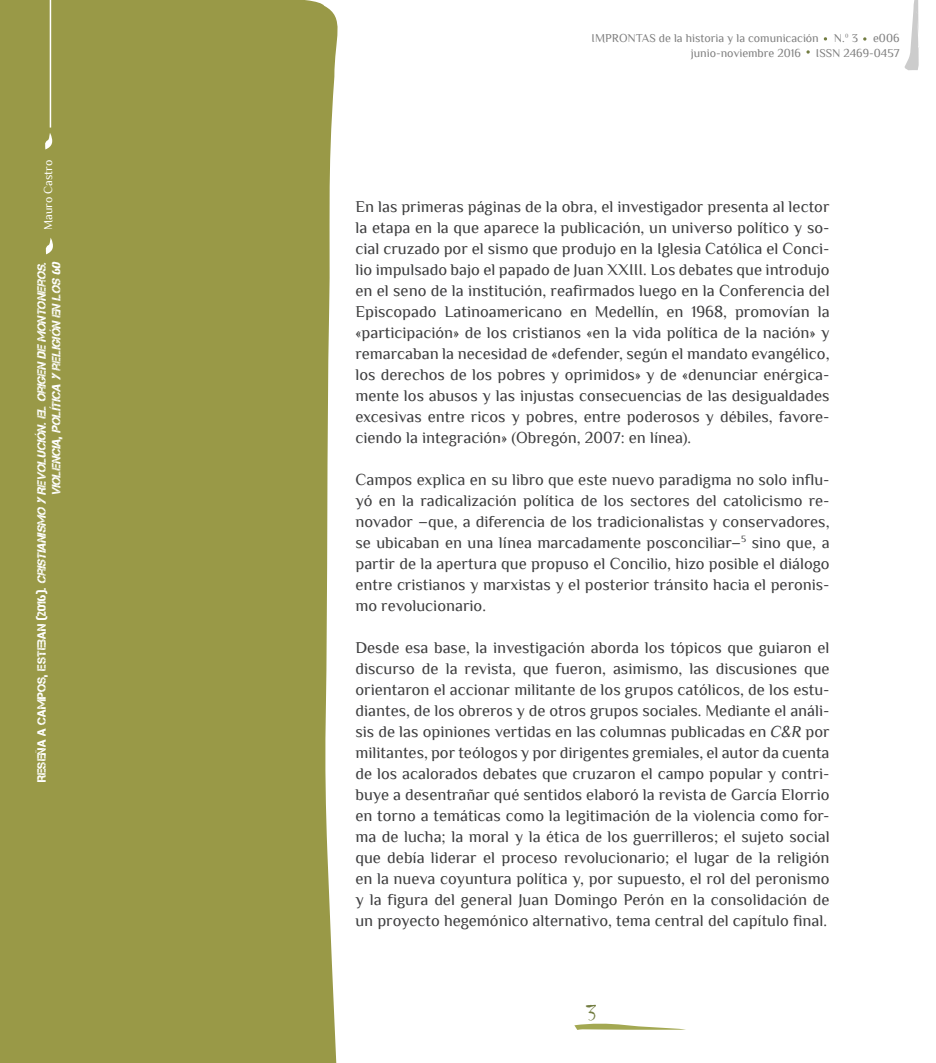
<style>
.page{position:relative;width:936px;height:1063px;background:#fff}
.page>*{position:absolute;margin:0;border:0;box-sizing:border-box;transform-origin:0 0}
.t1{font:24px "Chiller";color:#737d42}
.tx_principal{font:16.5px/21px "Philosopher";color:#3e3e3f;text-align:justify}
.t2{font:italic 12px/14.4px "Captureit";color:#fff;text-align:right}
.t3{font:12px "Philosopher";color:#808080}
.t4{font:12px "Philosopher";color:#fff}
.s1{font-style:normal}
.s2{font-style:italic}
</style>
<div class="page">
<div style="left:0;top:0;width:338px;height:1063px;background:#999947"></div>
<hr style="left:50px;top:0;width:1px;height:128px;background:#fff">
<svg style="left:44px;top:238px;width:11px;height:16px"></svg>
<svg style="left:44px;top:133px;width:10px;height:17px"></svg>
<svg style="left:574px;top:1023px;width:112px;height:7px"></svg>
<svg style="left:863px;top:37px;width:3px;height:4px"></svg>
<svg style="left:904px;top:0;width:15px;height:70px"></svg>
<p class="t4" style="left:42px;top:230px;width:72px;rotate:-90deg">Mauro Castro</p>
<p class="t2" style="left:35px;top:782px;width:524px;rotate:-90deg"><span class="s1">R e s e ñ a a C a m p o s , E s t e b a n ( 2 0 1 6 ) .</span> Cristianismo y Revolución.El origen de Montoneros.<br>Violencia,política y religión en los 60</p>
<p class="t3" style="left:591px;top:32px;width:268px">IMPRONTAS de la historia y la comunicación N.º 3</p>
<p class="t3" style="left:873px;top:32px;width:28px">e006</p>
<p class="t3" style="left:690px;top:46px;width:112px">junio-noviembre 2016</p>
<p class="t3" style="left:815px;top:46px;width:85px">ISSN 2469-0457</p>
<p class="tx_principal" style="left:355px;top:196px;width:475px">En las primeras páginas de la obra, el investigador presenta al lector la etapa en la que aparece la publicación, un universo político y so&shy;cial cruzado por el sismo que produjo en la Iglesia Católica el Conci&shy;lio impulsado bajo el papado de Juan XXIII. Los debates que introdujo en el seno de la institución, reafirmados luego en la Conferencia del Episcopado Latinoamericano en Medellín, en 1968, promovían la «participación» de los cristianos «en la vida política de la nación» y remarcaban la necesidad de «defender, según el mandato evangélico, los derechos de los pobres y oprimidos» y de «denunciar enérgica&shy;mente los abusos y las injustas consecuencias de las desigualdades excesivas entre ricos y pobres, entre poderosos y débiles, favore&shy;ciendo la integración» (Obregón, 2007: en línea).</p>
<p class="tx_principal" style="left:355px;top:469px;width:475px">Campos explica en su libro que este nuevo paradigma no solo influ&shy;yó en la radicalización política de los sectores del catolicismo re&shy;novador –que, a diferencia de los tradicionalistas y conservadores, se ubicaban en una línea marcadamente posconciliar–<sup>5</sup> sino que, a partir de la apertura que propuso el Concilio, hizo posible el diálogo entre cristianos y marxistas y el posterior tránsito hacia el peronis&shy;mo revolucionario.</p>
<p class="tx_principal" style="left:355px;top:637px;width:475px">Desde esa base, la investigación aborda los tópicos que guiaron el discurso de la revista, que fueron, asimismo, las discusiones que orientaron el accionar militante de los grupos católicos, de los estu&shy;diantes, de los obreros y de otros grupos sociales. Mediante el análi&shy;sis de las opiniones vertidas en las columnas publicadas en <span class="s2">C&amp;R</span> por militantes, por teólogos y por dirigentes gremiales, el autor da cuenta de los acalorados debates que cruzaron el campo popular y contri&shy;buye a desentrañar qué sentidos elaboró la revista de García Elorrio en torno a temáticas como la legitimación de la violencia como for&shy;ma de lucha; la moral y la ética de los guerrilleros; el sujeto social que debía liderar el proceso revolucionario; el lugar de la religión en la nueva coyuntura política y, por supuesto, el rol del peronismo y la figura del general Juan Domingo Perón en la consolidación de un proyecto hegemónico alternativo, tema central del capítulo final.</p>
<h1 class="t1" style="left:587px;top:1000px;width:12px">3</h1>
</div>
